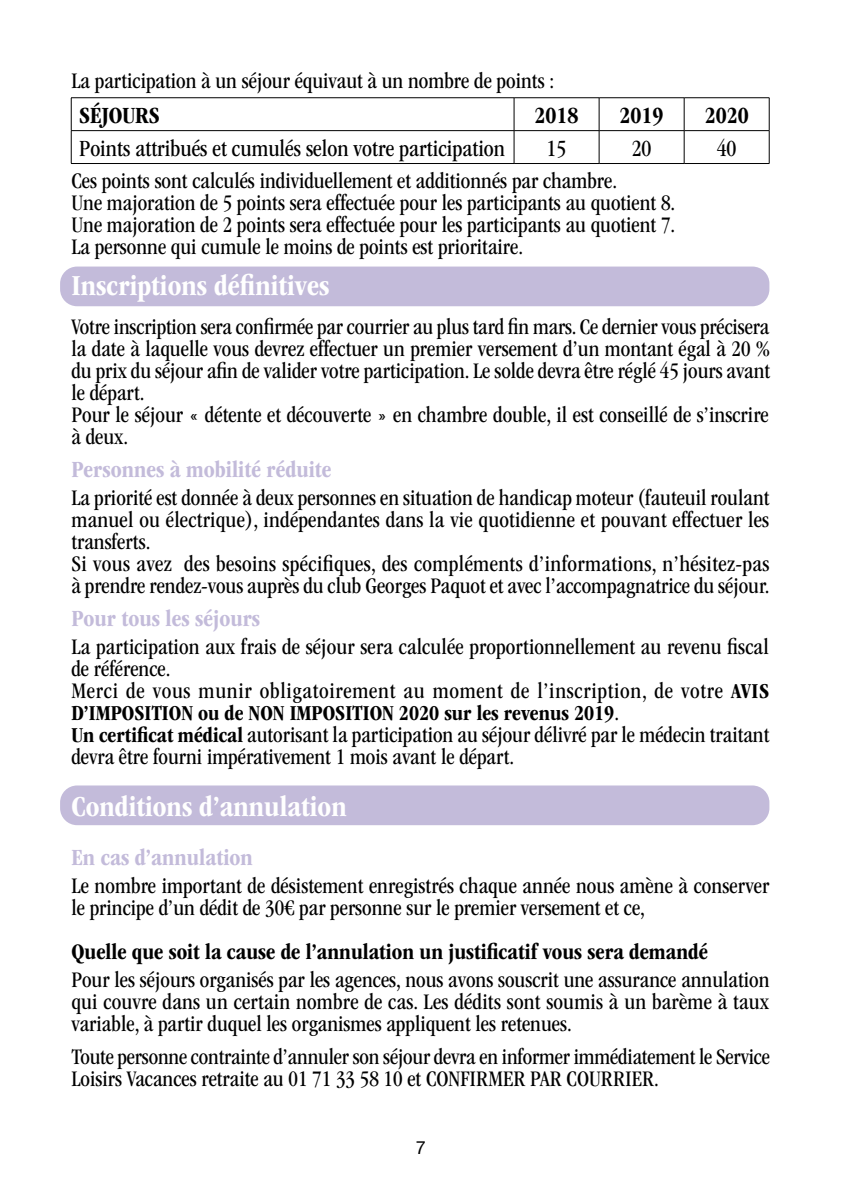
<style>
.page{position:relative;width:842px;height:1191px;background:#fff}
.page>*{position:absolute;margin:0;border:0;box-sizing:border-box;transform-origin:0 0}
.t1{font:700 condensed 30px "ITC Garamond Std";color:#fff}
.t2{font:700 condensed 24px "ITC Garamond Std";color:#c3bbda}
.t3{font:condensed 24px "ITC Garamond Std";color:#000}
.t4{font:700 condensed 24px "ITC Garamond Std";color:#000}
.t5{font:condensed 23px/22px "ITC Garamond Std";color:#000}
.t6{font:700 condensed 23px "ITC Garamond Std";color:#000}
.t7{font:700 condensed 22px "ITC Garamond Std";color:#000}
.t8{font:18px "Helvetica Neue";color:#000}
.s1{font-weight:700;font-size:22px}
.s2{font-weight:400;font-size:23px}
</style>
<div class="page">
<div style="left:60px;top:266px;width:709px;height:40px;background:#c3bbda;border-radius:17px"></div>
<div style="left:60px;top:785px;width:709px;height:40px;background:#c3bbda;border-radius:17px"></div>
<hr style="left:71px;top:97px;width:443px;height:1px;background:#000">
<hr style="left:71px;top:98px;width:1px;height:32px;background:#000">
<hr style="left:514px;top:97px;width:85px;height:1px;background:#000">
<hr style="left:514px;top:98px;width:1px;height:32px;background:#000">
<hr style="left:599px;top:97px;width:85px;height:1px;background:#000">
<hr style="left:599px;top:98px;width:1px;height:32px;background:#000">
<hr style="left:684px;top:97px;width:85px;height:1px;background:#000">
<hr style="left:684px;top:98px;width:1px;height:32px;background:#000">
<hr style="left:769px;top:98px;width:1px;height:32px;background:#000">
<hr style="left:71px;top:130px;width:443px;height:1px;background:#000">
<hr style="left:71px;top:131px;width:1px;height:32px;background:#000">
<hr style="left:514px;top:130px;width:85px;height:1px;background:#000">
<hr style="left:514px;top:131px;width:1px;height:32px;background:#000">
<hr style="left:599px;top:130px;width:85px;height:1px;background:#000">
<hr style="left:599px;top:131px;width:1px;height:32px;background:#000">
<hr style="left:684px;top:130px;width:85px;height:1px;background:#000">
<hr style="left:684px;top:131px;width:1px;height:32px;background:#000">
<hr style="left:769px;top:131px;width:1px;height:32px;background:#000">
<hr style="left:71px;top:163px;width:443px;height:1px;background:#000">
<hr style="left:514px;top:163px;width:85px;height:1px;background:#000">
<hr style="left:599px;top:163px;width:85px;height:1px;background:#000">
<hr style="left:684px;top:163px;width:85px;height:1px;background:#000">
<p class="t5" style="left:71px;top:70px;width:484px">La participation à un séjour équivaut à un nombre de points :</p>
<p class="t4" style="left:79px;top:102px;width:82px">SÉJOURS</p>
<p class="t4" style="left:535px;top:102px;width:45px">2018</p>
<p class="t4" style="left:620px;top:102px;width:45px">2019</p>
<p class="t4" style="left:705px;top:102px;width:45px">2020</p>
<p class="t3" style="left:79px;top:135px;width:427px">Points attribués et cumulés selon votre participation</p>
<p class="t3" style="left:547px;top:135px;width:21px">15</p>
<p class="t3" style="left:632px;top:135px;width:21px">20</p>
<p class="t3" style="left:717px;top:135px;width:21px">40</p>
<p class="t5" style="left:71px;top:169px;width:605px">Ces points sont calculés individuellement et additionnés par chambre.<br>Une majoration de 5 points sera effectuée pour les participants au quotient 8.<br>Une majoration de 2 points sera effectuée pour les participants au quotient 7.<br>La personne qui cumule le moins de points est prioritaire.</p>
<h1 class="t1" style="left:71px;top:268px;width:260px">Inscriptions définitives</h1>
<p class="t5" style="left:71px;top:315px;width:700px">Votre inscription sera confirmée par courrier au plus tard fin mars. Ce dernier vous précisera la date à laquelle vous devrez effectuer un premier versement d’un montant égal à 20 % du prix du séjour afin de valider votre participation. Le solde devra être réglé 45 jours avant le départ.<br>Pour le séjour « détente et découverte » en chambre double, il est conseillé de s’inscrire à deux.</p>
<p class="t2" style="left:71px;top:456px;width:262px">Personnes à mobilité réduite</p>
<p class="t5" style="left:71px;top:486px;width:699px">La priorité est donnée à deux personnes en situation de handicap moteur (fauteuil roulant manuel ou électrique), indépendantes dans la vie quotidienne et pouvant effectuer les transferts.<br>Si vous avez des besoins spécifiques, des compléments d’informations, n’hésitez-pas à prendre rendez-vous auprès du club Georges Paquot et avec l’accompagnatrice du séjour.</p>
<p class="t2" style="left:71px;top:605px;width:190px">Pour tous les séjours</p>
<p class="t5" style="left:71px;top:635px;width:699px">La participation aux frais de séjour sera calculée proportionnellement au revenu fiscal de référence.<br>Merci de vous munir obligatoirement au moment de l’inscription, de votre <span class="s1">AVIS</span></p>
<p class="t7" style="left:71px;top:700px;width:549px">D’IMPOSITION ou de NON IMPOSITION 2020 sur les revenus 2019<span class="s2">.</span></p>
<p class="t5" style="left:71px;top:723px;width:699px"><span class="s1">Un certificat médical</span> autorisant la participation au séjour délivré par le médecin traitant devra être fourni impérativement 1 mois avant le départ.</p>
<h1 class="t1" style="left:71px;top:789px;width:277px">Conditions d’annulation</h1>
<p class="t2" style="left:71px;top:844px;width:183px">En cas d’annulation</p>
<p class="t5" style="left:71px;top:874px;width:699px">Le nombre important de désistement enregistrés chaque année nous amène à conserver le principe d’un dédit de 30€ par personne sur le premier versement et ce,</p>
<p class="t6" style="left:71px;top:938px;width:638px">Quelle que soit la cause de l’annulation un justificatif vous sera demandé</p>
<p class="t5" style="left:71px;top:968px;width:699px;text-align:justify">Pour les séjours organisés par les agences, nous avons souscrit une assurance annulation qui couvre dans un certain nombre de cas. Les dédits sont soumis à un barème à taux variable, à partir duquel les organismes appliquent les retenues.</p>
<p class="t5" style="left:71px;top:1045px;width:700px">Toute personne contrainte d’annuler son séjour devra en informer immédiatement le Service<br>Loisirs Vacances retraite au 01 71 33 58 10 et CONFIRMER PAR COURRIER.</p>
<p class="t8" style="left:416px;top:1134px;width:12px">7</p>
</div>
